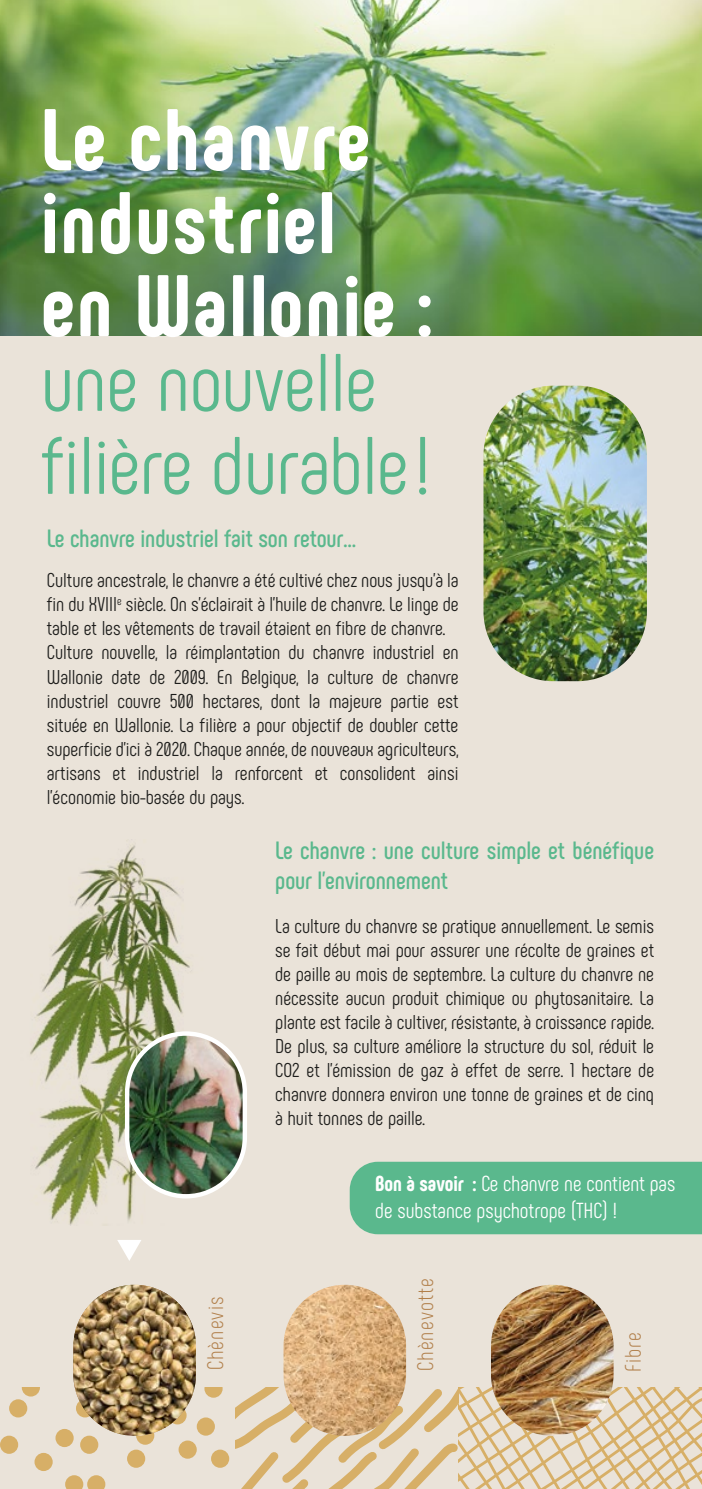
<style>
.page{position:relative;width:702px;height:1489px;background:#fff}
.page>*{position:absolute;margin:0;border:0;box-sizing:border-box;transform-origin:0 0}
.t1{font:800 87px/83px "Phenomena";letter-spacing:.025em;color:#fff}
.t2{font:81.25px/83px "Phenomena";letter-spacing:-.005em;color:#5ab88d}
.t3{font:700 25px/30px "Phenomena";letter-spacing:-.005em;color:#5ab88d}
.t4{font:300 22.5px "Phenomena";letter-spacing:.05em;color:#b17f4a}
.t5{font:21.75px/26px "Phenomena";color:#fff}
.t6{font:20px/24px "Phenomena";color:#1d1d1b}
.s1{font-weight:800}
</style>
<div class="page">
<div style="left:0;top:0;width:702px;height:1488px;background:#eae3d9"></div>
<img style="left:0;top:0;width:702px;height:336px">
<div style="left:80px;top:1435px;width:18px;height:18px;background:#d7af67;border-radius:50%"></div>
<svg style="left:22px;top:1387px;width:18px;height:9px"></svg>
<div style="left:9px;top:1399px;width:18px;height:18px;background:#d7af67;border-radius:50%"></div>
<div style="left:178px;top:1440px;width:19px;height:18px;background:#d7af67;border-radius:50%"></div>
<div style="left:197px;top:1417px;width:18px;height:18px;background:#d7af67;border-radius:50%"></div>
<svg style="left:168px;top:1406px;width:18px;height:18px"></svg>
<svg style="left:204px;top:1387px;width:18px;height:10px"></svg>
<div style="left:211px;top:1449px;width:18px;height:18px;background:#d7af67;border-radius:50%"></div>
<div style="left:127px;top:1449px;width:18px;height:18px;background:#d7af67;border-radius:50%"></div>
<div style="left:55px;top:1428px;width:19px;height:18px;background:#d7af67;border-radius:50%"></div>
<div style="left:0;top:1435px;width:18px;height:18px;background:#d7af67;border-radius:50%"></div>
<div style="left:76px;top:1399px;width:18px;height:18px;background:#d7af67;border-radius:50%"></div>
<svg style="left:136px;top:1426px;width:18px;height:18px"></svg>
<div style="left:34px;top:1452px;width:19px;height:18px;background:#d7af67;border-radius:50%"></div>
<svg style="left:65px;top:1475px;width:40px;height:13px"></svg>
<svg style="left:235px;top:1387px;width:467px;height:101px"></svg>
<svg style="left:117px;top:1240px;width:24px;height:20px"></svg>
<img style="left:483px;top:385px;width:164px;height:296px">
<img style="left:283px;top:1284px;width:123px;height:151px;border-radius:61px">
<img style="left:491px;top:1284px;width:122px;height:151px;border-radius:61px">
<img style="left:73px;top:1284px;width:123px;height:151px;border-radius:61px">
<img style="left:30px;top:845px;width:212px;height:379px">
<img style="left:127px;top:1033px;width:118px;height:163px;border-radius:59px">
<div style="left:125px;top:1031px;width:122px;height:167px;border:4px solid #fff;border-radius:59px"></div>
<div style="left:350px;top:1161px;width:352px;height:73px;background:#5ab88d"></div>
<h1 class="t1" style="left:41px;top:98px;width:394px">Le chanvre industriel<br>en Wallonie :</h1>
<h2 class="t2" style="left:41px;top:341px;width:392px">une nouvelle filière durable!</h2>
<p class="t3" style="left:47px;top:523px;width:311px">Le chanvre industriel fait son retour…</p>
<p class="t6" style="left:47px;top:568px;width:413px">Culture ancestrale, le chanvre a été cultivé chez nous jusqu’à la fin du XVIII<sup>e</sup> siècle. On s’éclairait à l’huile de chanvre. Le linge de table et les vêtements de travail étaient en fibre de chanvre.<br>Culture nouvelle, la réimplantation du chanvre industriel en Wallonie date de 2009. En Belgique, la culture de chanvre industriel couvre 500 hectares, dont la majeure partie est située en Wallonie. La filière a pour objectif de doubler cette superficie d'ici à 2020. Chaque année, de nouveaux agriculteurs, artisans et industriel la renforcent et consolident ainsi l’économie bio-basée du pays.</p>
<p class="t3" style="left:275px;top:835px;width:380px">Le chanvre : une culture simple et bénéfique pour l’environnement</p>
<p class="t6" style="left:275px;top:914px;width:380px;text-align:justify">La culture du chanvre se pratique annuellement. Le semis se fait début mai pour assurer une récolte de graines et de paille au mois de septembre. La culture du chanvre ne nécessite aucun produit chimique ou phytosanitaire. La plante est facile à cultiver, résistante, à croissance rapide.<br>De plus, sa culture améliore la structure du sol, réduit le CO2 et l’émission de gaz à effet de serre. 1 hectare de chanvre donnera environ une tonne de graines et de cinq à huit tonnes de paille.</p>
<p class="t4" style="left:202px;top:1370px;width:75px;rotate:-90deg">Chènevis</p>
<p class="t5" style="left:375px;top:1170px;width:301px"><span class="s1">Bon à savoir :</span> Ce chanvre ne contient pas de substance psychotrope (THC) !</p>
<p class="t4" style="left:412px;top:1371px;width:95px;rotate:-90deg">Chènevotte</p>
<p class="t4" style="left:620px;top:1371px;width:41px;rotate:-90deg">Fibre</p>
</div>
